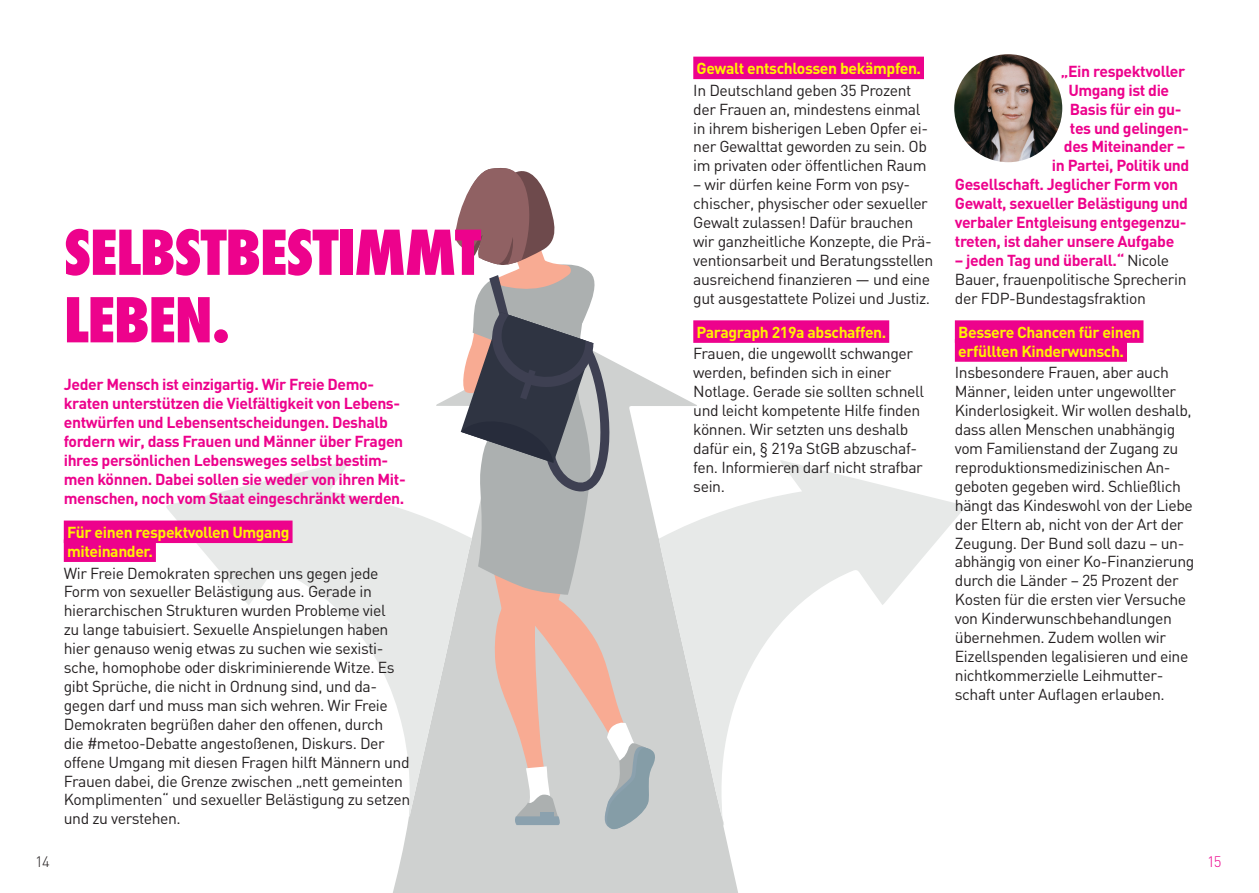
<style>
.page{position:relative;width:1259px;height:893px;background:#fff}
.page>*{position:absolute;margin:0;border:0;box-sizing:border-box;transform-origin:0 0}
.t1{font:800 condensed 60px/67.5px "Futura";letter-spacing:-.025em;color:#ed028c}
.t2{font:15.75px/18.9px "DIN";letter-spacing:-.025em;color:#231f20}
.t3{font:700 15.75px/18.9px "DIN";letter-spacing:-.025em;color:#ed028c}
.t4{font:700 15.75px/18.9px "DIN";letter-spacing:-.025em;color:#fff101}
.t5{font:300 15px "DIN";color:#231f20}
.t6{font:300 15px "DIN";color:#ed028c}
.s1{font-weight:700;color:#ed028c}
</style>
<div class="page">
<svg style="left:393px;top:385px;width:345px;height:508px;fill:#cfd1d0"></svg>
<svg style="left:659px;top:459px;width:306px;height:367px"></svg>
<svg style="left:165px;top:460px;width:287px;height:357px"></svg>
<div style="left:64px;top:521px;width:228px;height:22px;background:#ed028c"></div>
<div style="left:64px;top:539px;width:92px;height:23px;background:#ed028c"></div>
<div style="left:693px;top:57px;width:231px;height:22px;background:#ed028c"></div>
<div style="left:693px;top:320px;width:196px;height:23px;background:#ed028c"></div>
<div style="left:955px;top:320px;width:188px;height:23px;background:#ed028c"></div>
<div style="left:955px;top:339px;width:172px;height:23px;background:#ed028c"></div>
<img style="left:954px;top:54px;width:108px;height:108px;border-radius:54px">
<svg style="left:452px;top:168px;width:206px;height:664px"></svg>
<h1 class="t1" style="left:64px;top:219px;width:419px">SELBSTBESTIMMT<br>LEBEN.</h1>
<p class="t3" style="left:64px;top:375px;width:343px">Jeder Mensch ist einzigartig. Wir Freie Demo&shy;kraten unterstützen die Vielfältigkeit von Lebens&shy;entwürfen und Lebensentscheidungen. Deshalb fordern wir, dass Frauen und Männer über Fragen ihres persönlichen Lebensweges selbst bestim&shy;men können. Dabei sollen sie weder von ihren Mit&shy;menschen, noch vom Staat eingeschränkt werden.</p>
<p class="t4" style="left:67px;top:522px;width:224px">Für einen respektvollen Umgang miteinander.</p>
<p class="t2" style="left:64px;top:563px;width:348px">Wir Freie Demokraten sprechen uns gegen jede Form von sexueller Belästigung aus. Gerade in hierarchischen Strukturen wurden Probleme viel<br>zu lange tabuisiert. Sexuelle Anspielungen haben hier genauso wenig etwas zu suchen wie sexisti&shy;sche, homophobe oder diskriminierende Witze. Es gibt Sprüche, die nicht in Ordnung sind, und da&shy;gegen darf und muss man sich wehren. Wir Freie Demokraten begrüßen daher den offenen, durch<br>die #metoo-Debatte angestoßenen, Diskurs. Der offene Umgang mit diesen Fragen hilft Männern und Frauen dabei, die Grenze zwischen „nett gemeinten Komplimenten“ und sexueller Belästigung zu setzen und zu verstehen.</p>
<p class="t4" style="left:696px;top:58px;width:226px">Gewalt entschlossen bekämpfen.</p>
<p class="t2" style="left:693px;top:80px;width:236px">In Deutschland geben 35 Prozent der Frauen an, mindestens einmal in ihrem bisherigen Leben Opfer ei&shy;ner Gewalttat geworden zu sein. Ob im privaten oder öffentlichen Raum</p>
<p class="t2" style="left:693px;top:175px;width:242px">– wir dürfen keine Form von psy&shy;chischer, physischer oder sexueller Gewalt zulassen! Dafür brauchen wir ganzheitliche Konzepte, die Prä&shy;ventionsarbeit und Beratungsstellen ausreichend finanzieren — und eine gut ausgestattete Polizei und Justiz.</p>
<p class="t4" style="left:696px;top:322px;width:191px">Paragraph 219a abschaffen.</p>
<p class="t2" style="left:693px;top:344px;width:232px">Frauen, die ungewollt schwanger werden, befinden sich in einer<br>Notlage. Gerade sie sollten schnell und leicht kompetente Hilfe finden können. Wir setzten uns deshalb dafür ein, § 219a StGB abzuschaf&shy;fen. Informieren darf nicht strafbar sein.</p>
<p class="t3" style="left:1061px;top:61px;width:126px">„Ein respektvoller</p>
<p class="t3" style="left:1068px;top:80px;width:102px">Umgang ist die</p>
<p class="t3" style="left:1070px;top:99px;width:113px">Basis für ein gu-</p>
<p class="t3" style="left:1070px;top:118px;width:120px">tes und gelingen-</p>
<p class="t3" style="left:1064px;top:137px;width:123px">des Miteinander –</p>
<p class="t3" style="left:1052px;top:156px;width:139px">in Partei, Politik und</p>
<p class="t3" style="left:955px;top:174px;width:225px">Gesellschaft. Jeglicher Form von</p>
<p class="t3" style="left:955px;top:193px;width:235px">Gewalt, sexueller Belästigung und</p>
<p class="t3" style="left:955px;top:212px;width:233px">verbaler Entgleisung entgegenzu-</p>
<p class="t3" style="left:955px;top:231px;width:221px">treten, ist daher unsere Aufgabe</p>
<p class="t2" style="left:955px;top:250px;width:233px"><span class="s1">– jeden Tag und überall.“</span> Nicole<br>Bauer, frauenpolitische Sprecherin der FDP-Bundestagsfraktion</p>
<p class="t4" style="left:958px;top:322px;width:184px">Bessere Chancen für einen erfüllten Kinderwunsch.</p>
<p class="t2" style="left:955px;top:363px;width:241px">Insbesondere Frauen, aber auch Männer, leiden unter ungewollter Kinderlosigkeit. Wir wollen deshalb, dass allen Menschen unabhängig vom Familienstand der Zugang zu reproduktionsmedizinischen An&shy;geboten gegeben wird. Schließlich hängt das Kindeswohl von der Liebe der Eltern ab, nicht von der Art der Zeugung. Der Bund soll dazu – un&shy;abhängig von einer Ko-Finanzierung durch die Länder – 25 Prozent der Kosten für die ersten vier Versuche von Kinderwunschbehandlungen übernehmen. Zudem wollen wir Eizellspenden legalisieren und eine nichtkommerzielle Leihmutter&shy;schaft unter Auflagen erlauben.</p>
<p class="t5" style="left:35px;top:852px;width:16px">14</p>
<p class="t6" style="left:1207px;top:852px;width:16px">15</p>
</div>
